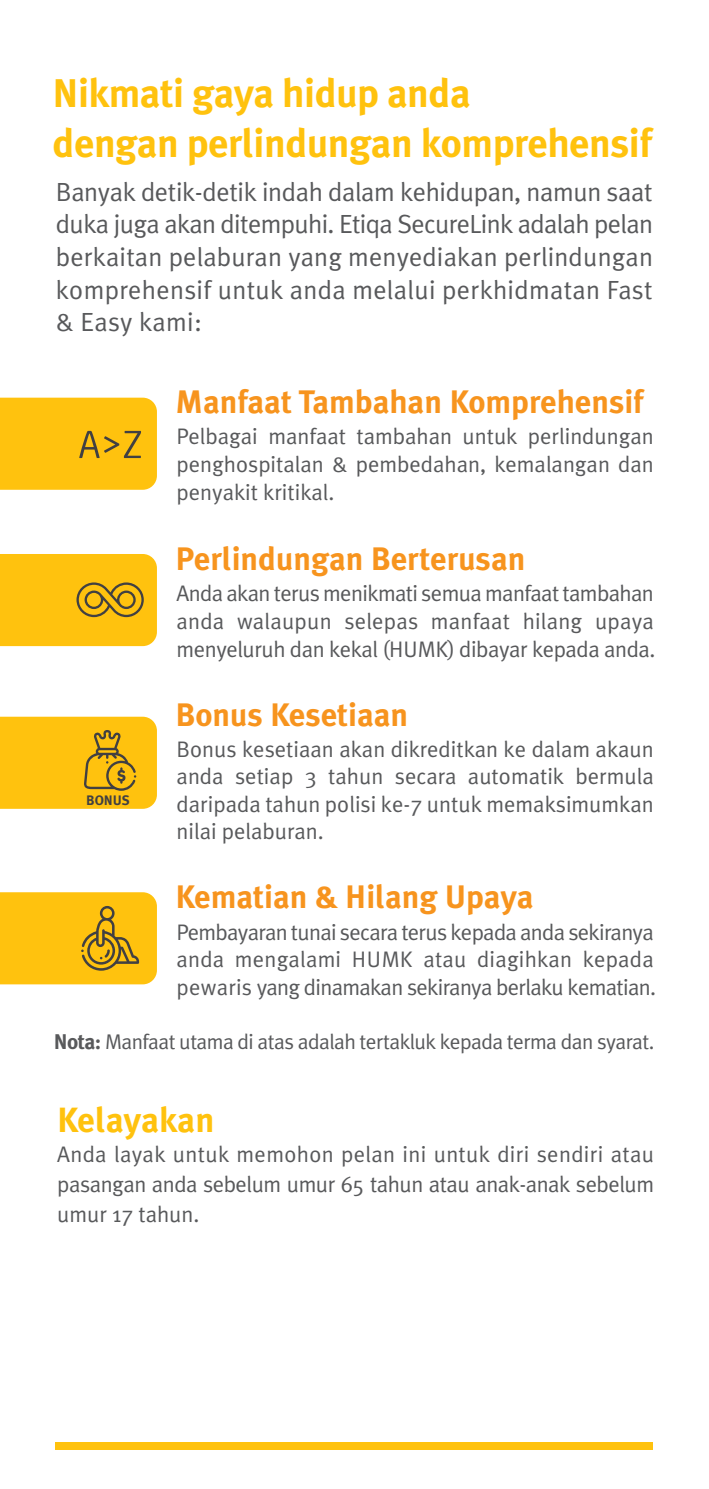
<style>
.page{position:relative;width:709px;height:1489px;background:#fff}
.page>*{position:absolute;margin:0;border:0;box-sizing:border-box;transform-origin:0 0}
.t1{font:700 40px/50px "Meta Plus";letter-spacing:-.01em;color:#ffc20e}
.t2{font:700 35px "Meta Plus";color:#ffc20e}
.t3{font:700 32.5px "Meta Plus";color:#f7941e}
.t4{font:26.25px/32.5px "Meta Plus";letter-spacing:.015em;color:#58595b;text-align:justify}
.t5{font:22.5px/27.5px "Meta Plus";color:#58595b;text-align:justify}
.t6{font:21.25px "Meta Plus";letter-spacing:-.025em;color:#58595b}
.t7{font:700 13.75px "Meta Plus";color:#414042}
.s1{font-weight:700}
</style>
<div class="page">
<div style="left:56px;top:1442px;width:597px;height:7px;background:#ffc20e"></div>
<svg style="left:0;top:397px;width:157px;height:93px;background:#f9bf13"></svg>
<svg style="left:0;top:554px;width:157px;height:92px;background:#f5bb12"></svg>
<svg style="left:0;top:716px;width:157px;height:92px;background:#f5bb13"></svg>
<svg style="left:0;top:892px;width:157px;height:92px;background:#f3ba13"></svg>
<h1 class="t1" style="left:52px;top:68px;width:601px">Nikmati gaya hidup anda<br>dengan perlindungan komprehensif</h1>
<p class="t4" style="left:56px;top:175px;width:598px">Banyak detik-detik indah dalam kehidupan, namun saat duka juga akan ditempuhi. Etiqa SecureLink adalah pelan berkaitan pelaburan yang menyediakan perlindungan komprehensif untuk anda melalui perkhidmatan Fast &amp; Easy kami:</p>
<h3 class="t3" style="left:175px;top:383px;width:469px">Manfaat Tambahan Komprehensif</h3>
<p class="t5" style="left:177px;top:422px;width:479px">Pelbagai manfaat tambahan untuk perlindungan penghospitalan &amp; pembedahan, kemalangan dan penyakit kritikal.</p>
<h3 class="t3" style="left:175px;top:540px;width:351px">Perlindungan Berterusan</h3>
<p class="t5" style="left:177px;top:579px;width:480px">Anda akan terus menikmati semua manfaat tambahan anda walaupun selepas manfaat hilang upaya menyeluruh dan kekal (HUMK) dibayar kepada anda.</p>
<p class="t7" style="left:86px;top:792px;width:45px">BONUS</p>
<h3 class="t3" style="left:175px;top:695px;width:234px">Bonus Kesetiaan</h3>
<p class="t5" style="left:177px;top:735px;width:478px">Bonus kesetiaan akan dikreditkan ke dalam akaun anda setiap 3 tahun secara automatik bermula daripada tahun polisi ke-7 untuk memaksimumkan nilai pelaburan.</p>
<h3 class="t3" style="left:175px;top:878px;width:359px">Kematian &amp; Hilang Upaya</h3>
<p class="t5" style="left:177px;top:918px;width:481px">Pembayaran tunai secara terus kepada anda sekiranya anda mengalami HUMK atau diagihkan kepada pewaris yang dinamakan sekiranya berlaku kematian.</p>
<p class="t6" style="left:54px;top:1028px;width:602px"><span class="s1">Nota:</span> Manfaat utama di atas adalah tertakluk kepada terma dan syarat.</p>
<h2 class="t2" style="left:57px;top:1099px;width:159px">Kelayakan</h2>
<p class="t5" style="left:57px;top:1139px;width:598px;line-height:30px">Anda layak untuk memohon pelan ini untuk diri sendiri atau pasangan anda sebelum umur 65 tahun atau anak-anak sebelum umur 17 tahun.</p>
</div>
